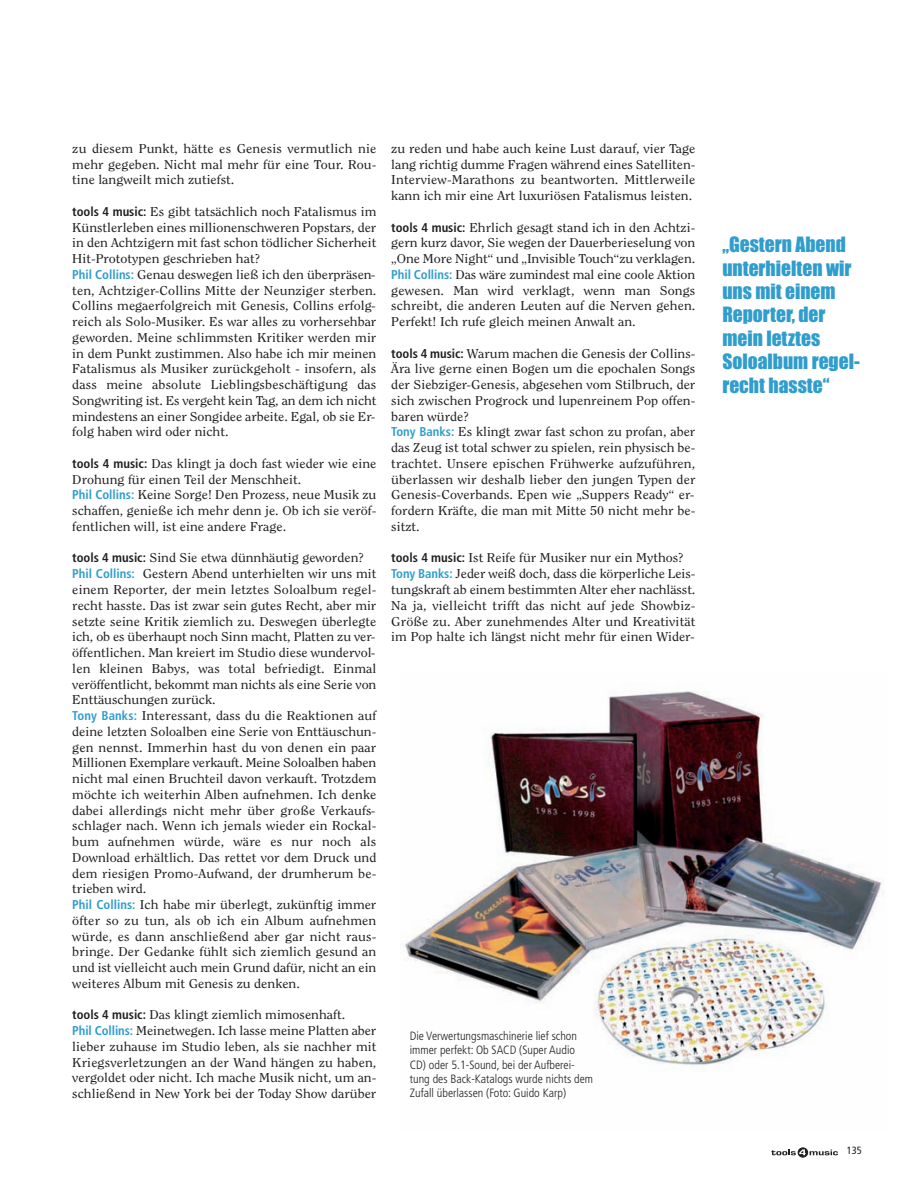
<style>
.page{position:relative;width:906px;height:1191px;background:#fff}
.page>*{position:absolute;margin:0;border:0;box-sizing:border-box;transform-origin:0 0}
.t1{font:19.5px/23.4px "Impact";color:#309dcc}
.t2{font:12.75px/15.8px "Clearface Std";color:#231f20;scale:1.1 1}
.t3{font:300 condensed 12px/14.4px "Frutiger LT Std";color:#231f20}
.t4{font:condensed 10.5px "Frutiger LT Std";color:#231f20}
.s1{font-family:"Frutiger LT Std";font-weight:700;font-stretch:condensed}
.s2{font-family:"Frutiger LT Std";font-weight:700;font-stretch:condensed;color:#309dcc}
</style>
<div class="page">
<div style="left:798px;top:1147px;width:9px;height:10px;border:1px solid #231f20;border-radius:50%"></div>
<svg style="left:771px;top:1149px;width:67px;height:6px"></svg>
<img style="left:402px;top:691px;width:482px;height:380px">
<p class="t2" style="left:72px;top:141px;width:278px;text-align:justify">zu diesem Punkt, hätte es Genesis vermutlich nie mehr gegeben. Nicht mal mehr für eine Tour. Rou&shy;tine langweilt mich zutiefst.</p>
<p class="t2" style="left:72px;top:204px;width:278px"><span class="s1">tools 4 music:</span> Es gibt tatsächlich noch Fatalismus im Künstlerleben eines millionenschweren Popstars, der in den Achtzigern mit fast schon tödlicher Sicherheit Hit-Prototypen geschrieben hat?<br><span class="s2">Phil Collins:</span> Genau deswegen ließ ich den überpräsen&shy;ten, Achtziger-Collins Mitte der Neunziger sterben.<br>Collins megaerfolgreich mit Genesis, Collins erfolg&shy;reich als Solo-Musiker. Es war alles zu vorhersehbar geworden. Meine schlimmsten Kritiker werden mir in dem Punkt zustimmen. Also habe ich mir meinen Fatalismus als Musiker zurückgeholt - insofern, als dass meine absolute Lieblingsbeschäftigung das Songwriting ist. Es vergeht kein Tag, an dem ich nicht mindestens an einer Songidee arbeite. Egal, ob sie Er&shy;folg haben wird oder nicht.</p>
<p class="t2" style="left:72px;top:456px;width:278px"><span class="s1">tools 4 music:</span> Das klingt ja doch fast wieder wie eine Drohung für einen Teil der Menschheit.<br><span class="s2">Phil Collins:</span> Keine Sorge! Den Prozess, neue Musik zu schaffen, genieße ich mehr denn je. Ob ich sie veröf&shy;fentlichen will, ist eine andere Frage.</p>
<p class="t2" style="left:72px;top:551px;width:278px"><span class="s1">tools 4 music:</span> Sind Sie etwa dünnhäutig geworden?<br><span class="s2">Phil Collins:</span> Gestern Abend unterhielten wir uns mit einem Reporter, der mein letztes Soloalbum regel&shy;recht hasste. Das ist zwar sein gutes Recht, aber mir setzte seine Kritik ziemlich zu. Deswegen überlegte ich, ob es überhaupt noch Sinn macht, Platten zu ver&shy;öffentlichen. Man kreiert im Studio diese wundervol&shy;len kleinen Babys, was total befriedigt. Einmal veröffentlicht, bekommt man nichts als eine Serie von Enttäuschungen zurück.<br><span class="s2">Tony Banks:</span> Interessant, dass du die Reaktionen auf deine letzten Soloalben eine Serie von Enttäuschun&shy;gen nennst. Immerhin hast du von denen ein paar Millionen Exemplare verkauft. Meine Soloalben haben nicht mal einen Bruchteil davon verkauft. Trotzdem möchte ich weiterhin Alben aufnehmen. Ich denke dabei allerdings nicht mehr über große Verkaufs&shy;schlager nach. Wenn ich jemals wieder ein Rockal&shy;bum aufnehmen würde, wäre es nur noch als Download erhältlich. Das rettet vor dem Druck und dem riesigen Promo-Aufwand, der drumherum be&shy;trieben wird.<br><span class="s2">Phil Collins:</span> Ich habe mir überlegt, zukünftig immer öfter so zu tun, als ob ich ein Album aufnehmen würde, es dann anschließend aber gar nicht raus&shy;bringe. Der Gedanke fühlt sich ziemlich gesund an und ist vielleicht auch mein Grund dafür, nicht an ein weiteres Album mit Genesis zu denken.</p>
<p class="t2" style="left:72px;top:1008px;width:278px"><span class="s1">tools 4 music:</span> Das klingt ziemlich mimosenhaft.<br><span class="s2">Phil Collins:</span> Meinetwegen. Ich lasse meine Platten aber lieber zuhause im Studio leben, als sie nachher mit Kriegsverletzungen an der Wand hängen zu haben, vergoldet oder nicht. Ich mache Musik nicht, um an&shy;schließend in New York bei der Today Show darüber</p>
<p class="t2" style="left:391px;top:141px;width:278px;text-align:justify">zu reden und habe auch keine Lust darauf, vier Tage lang richtig dumme Fragen während eines Satelliten-Interview-Marathons zu beantworten. Mittlerweile kann ich mir eine Art luxuriösen Fatalismus leisten.</p>
<p class="t2" style="left:391px;top:220px;width:278px;text-align:justify"><span class="s1">tools 4 music:</span> Ehrlich gesagt stand ich in den Achtzi&shy;gern kurz davor, Sie wegen der Dauerberieselung von „One More Night“ und „Invisible Touch“zu verklagen.<br><span class="s2">Phil Collins:</span> Das wäre zumindest mal eine coole Aktion gewesen. Man wird verklagt, wenn man Songs schreibt, die anderen Leuten auf die Nerven gehen.<br>Perfekt! Ich rufe gleich meinen Anwalt an.</p>
<p class="t2" style="left:391px;top:346px;width:278px"><span class="s1">tools 4 music:</span> Warum machen die Genesis der Collins-Ära live gerne einen Bogen um die epochalen Songs der Siebziger-Genesis, abgesehen vom Stilbruch, der sich zwischen Progrock und lupenreinem Pop offen&shy;baren würde?<br><span class="s2">Tony Banks:</span> Es klingt zwar fast schon zu profan, aber das Zeug ist total schwer zu spielen, rein physisch be&shy;trachtet. Unsere epischen Frühwerke aufzuführen, überlassen wir deshalb lieber den jungen Typen der Genesis-Coverbands. Epen wie „Suppers Ready“ er&shy;fordern Kräfte, die man mit Mitte 50 nicht mehr be&shy;sitzt.</p>
<p class="t2" style="left:391px;top:551px;width:278px"><span class="s1">tools 4 music:</span> Ist Reife für Musiker nur ein Mythos?<br><span class="s2">Tony Banks:</span> Jeder weiß doch, dass die körperliche Leis&shy;tungskraft ab einem bestimmten Alter eher nachlässt.<br>Na ja, vielleicht trifft das nicht auf jede Showbiz-Größe zu. Aber zunehmendes Alter und Kreativität im Pop halte ich längst nicht mehr für einen Wider-</p>
<p class="t3" style="left:410px;top:1029px;width:185px">Die Verwertungsmaschinerie lief schon immer perfekt: Ob SACD (Super Audio CD) oder 5.1-Sound, bei der Aufberei&shy;tung des Back-Katalogs wurde nichts dem Zufall überlassen (Foto: Guido Karp)</p>
<h1 class="t1" style="left:722px;top:234px;width:139px">„Gestern Abend unterhielten wir uns mit einem<br>Reporter, der mein letztes<br>Soloalbum regel&shy;recht hasste“</h1>
<p class="t4" style="left:847px;top:1144px;width:17px">135</p>
</div>
